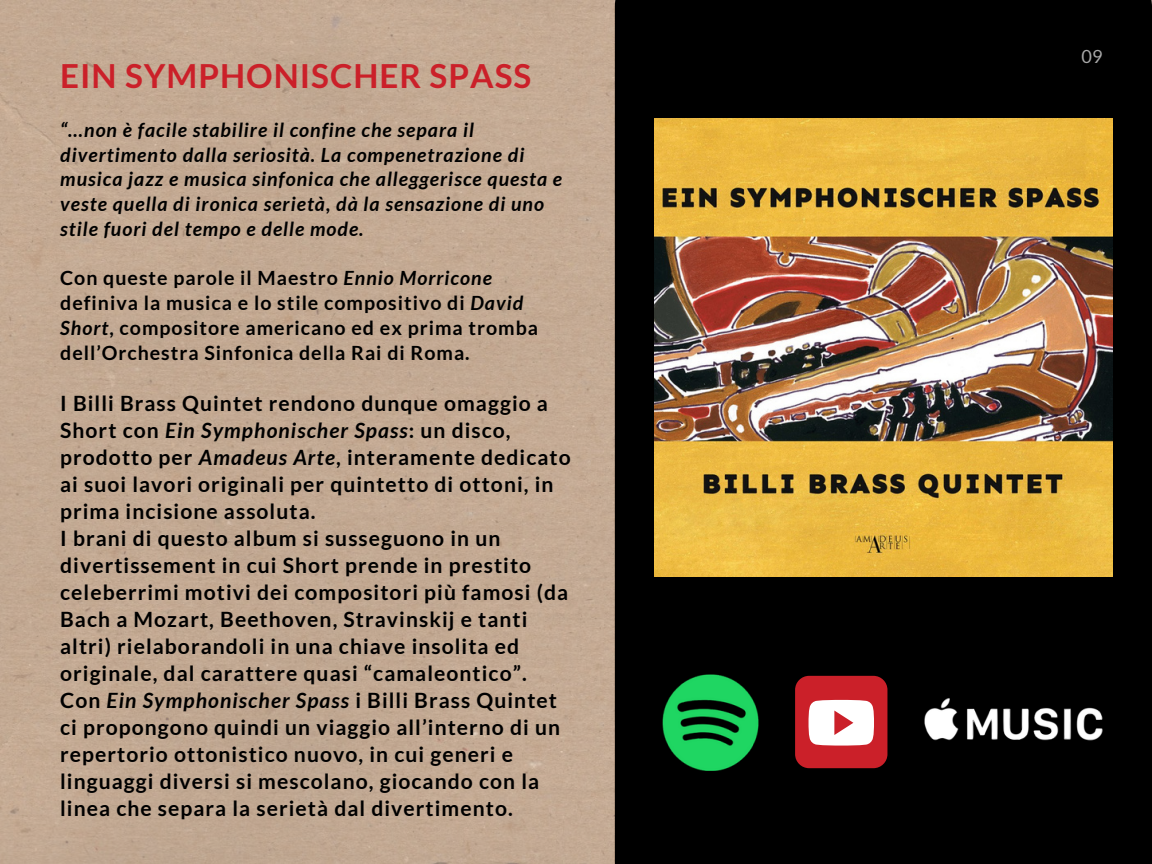
<style>
.page{position:relative;width:1152px;height:864px;background:#fff}
.page>*{position:absolute;margin:0;border:0;box-sizing:border-box;transform-origin:0 0}
.t1{font:700 33.15px "Lato";letter-spacing:.03em;color:#cb2029}
.t2{font:700 21.15px/27px "Lato";letter-spacing:.05em;color:#000}
.t3{font:italic 700 19.65px/24.8px "Lato";letter-spacing:.05em;color:#000}
.t4{font:700 19.65px/24.8px "Lato";letter-spacing:.05em;color:#000}
.t5{font:18.15px "Lato";color:#a8a8a8}
.s1{font-style:italic}
</style>
<div class="page">
<div style="left:615px;top:0;width:537px;height:864px;background:#000"></div>
<div style="left:795px;top:676px;width:92px;height:92px;background:#cb2029;border-radius:14px"></div>
<svg style="left:809px;top:700px;width:65px;height:46px;background:#f8e1e2"></svg>
<img style="left:915px;top:691px;width:198px;height:63px">
<img style="left:652px;top:664px;width:116px;height:117px">
<img style="left:654px;top:119px;width:458px;height:457px">
<p class="t1" style="left:60px;top:55px;width:473px">EIN SYMPHONISCHER SPASS</p>
<p class="t3" style="left:60px;top:117px;width:504px">“…non è facile stabilire il confine che separa il divertimento dalla seriosità. La compenetrazione di musica jazz e musica sinfonica che alleggerisce questa e veste quella di ironica serietà, dà la sensazione di uno stile fuori del tempo e delle mode.</p>
<p class="t4" style="left:60px;top:265px;width:479px">Con queste parole il Maestro <span class="s1">Ennio Morricone </span>definiva la musica e lo stile compositivo di <span class="s1">David Short</span>, compositore americano ed ex prima tromba dell’Orchestra Sinfonica della Rai di Roma.</p>
<p class="t2" style="left:60px;top:390px;width:512px">I Billi Brass Quintet rendono dunque omaggio a Short con <span class="s1">Ein Symphonischer Spass</span>: un disco, prodotto per <span class="s1">Amadeus Arte</span>, interamente dedicato ai suoi lavori originali per quintetto di ottoni, in prima incisione assoluta.</p>
<p class="t2" style="left:60px;top:525px;width:510px">I brani di questo album si susseguono in un divertissement in cui Short prende in prestito celeberrimi motivi dei compositori più famosi (da Bach a Mozart, Beethoven, Stravinskij e tanti altri) rielaborandoli in una chiave insolita ed originale, dal carattere quasi “camaleontico”.</p>
<p class="t2" style="left:60px;top:687px;width:501px">Con <span class="s1">Ein Symphonischer Spass</span> i Billi Brass Quintet ci propongono quindi un viaggio all’interno di un repertorio ottonistico nuovo, in cui generi e linguaggi diversi si mescolano, giocando con la linea che separa la serietà dal divertimento.</p>
<p class="t5" style="left:1082px;top:45px;width:23px">09</p>
</div>
